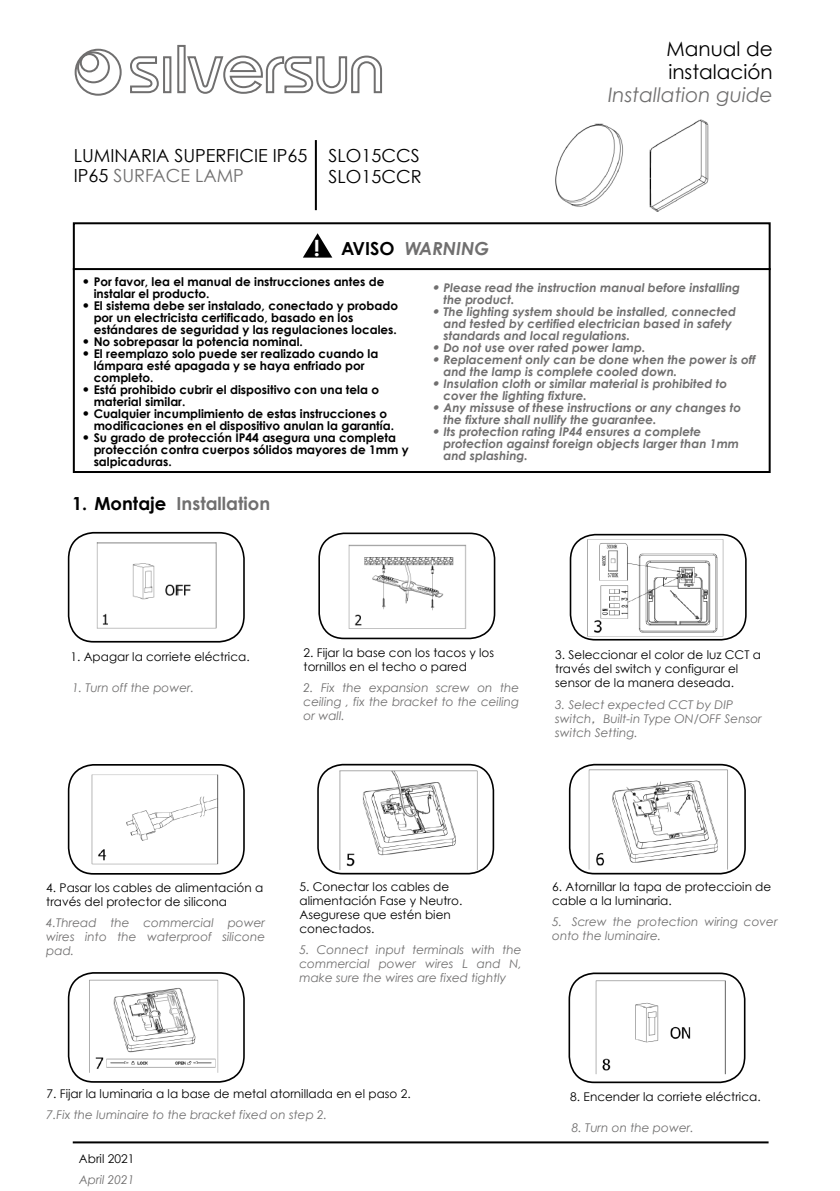
<style>
.page{position:relative;width:840px;height:1191px;background:#fff}
.page>*{position:absolute;margin:0;border:0;box-sizing:border-box;transform-origin:0 0}
.t1{font:700 22px "Century Gothic";color:#fff}
.t2{font:20px/23px "Century Gothic";color:#000}
.t3{font:italic 20px "Century Gothic";color:#706f6f}
.t4{font:18px/20.8px "Century Gothic";color:#000}
.t5{font:700 18px "Century Gothic";color:#706f6f}
.t6{font:italic 700 18px "Century Gothic";color:#706f6f}
.t7{font:700 12px/12px "Century Gothic";color:#000}
.t8{font:italic 700 12px/12px "Century Gothic";color:#706f6f}
.t9{font:12px/14px "Century Gothic";color:#000}
.t10{font:italic 12px/14px "Century Gothic";color:#706f6f;text-align:justify}
.s1{color:#706f6f}
.s2{font-style:normal;color:#000}
.s3{font-family:"Futura Std";font-weight:800}
.s4{color:#000}
.s5{font-family:"Koz Min Pr 6 N"}
</style>
<div class="page">
<hr style="left:315px;top:140px;width:2px;height:70px;background:#000">
<hr style="left:73px;top:1141px;width:695px;height:2px;background:#000">
<svg style="left:303px;top:233px;width:29px;height:25px"></svg>
<div style="left:73px;top:222px;width:697px;height:251px;border:2px solid #000"></div>
<hr style="left:73px;top:268px;width:697px;height:2px;background:#000">
<svg style="left:130px;top:56px;width:29px;height:38px"></svg>
<div style="left:163px;top:56px;width:8px;height:37px;border:2px solid #706f6f"></div>
<div style="left:177px;top:45px;width:8px;height:48px;border:2px solid #706f6f"></div>
<svg style="left:187px;top:55px;width:195px;height:39px"></svg>
<div style="left:75px;top:49px;width:47px;height:47px;border:2px solid #706f6f;border-radius:50%"></div>
<div style="left:80px;top:53px;width:19px;height:19px;border:2px solid #706f6f;border-radius:50%"></div>
<div style="left:77px;top:51px;width:33px;height:32px;border:2px solid #706f6f;border-radius:50%"></div>
<img style="left:555px;top:123px;width:68px;height:84px">
<img style="left:649px;top:119px;width:60px;height:93px">
<img style="left:96px;top:542px;width:121px;height:87px">
<div style="left:68px;top:532px;width:177px;height:110px;border:2px solid #000;border-radius:26px"></div>
<img style="left:348px;top:544px;width:119px;height:85px">
<div style="left:318px;top:532px;width:177px;height:107px;border:2px solid #000;border-radius:25px"></div>
<img style="left:587px;top:539px;width:137px;height:98px">
<div style="left:569px;top:534px;width:177px;height:106px;border:2px solid #000;border-radius:25px"></div>
<img style="left:91px;top:774px;width:127px;height:91px">
<div style="left:68px;top:764px;width:177px;height:110px;border:2px solid #000;border-radius:26px"></div>
<img style="left:339px;top:770px;width:139px;height:101px">
<div style="left:317px;top:764px;width:177px;height:110px;border:2px solid #000;border-radius:26px"></div>
<img style="left:588px;top:769px;width:140px;height:101px">
<div style="left:568px;top:764px;width:177px;height:110px;border:2px solid #000;border-radius:26px"></div>
<img style="left:89px;top:979px;width:130px;height:94px">
<div style="left:68px;top:972px;width:177px;height:110px;border:2px solid #000;border-radius:26px"></div>
<img style="left:595px;top:980px;width:131px;height:95px">
<div style="left:568px;top:972px;width:177px;height:111px;border:2px solid #000;border-radius:26px"></div>
<h3 class="t4" style="left:74px;top:144px;width:235px">LUMINARIA SUPERFICIE IP65<br>IP65 <span class="s1">SURFACE LAMP</span></h3>
<h3 class="t4" style="left:328px;top:144px;width:95px;line-height:21.6px">SLO15CCS<br>SLO15CCR</h3>
<h2 class="t2" style="left:666px;top:37px;width:108px">Manual de instalación</h2>
<h2 class="t3" style="left:607px;top:81px;width:166px">Installation guide</h2>
<h1 class="t1" style="left:313px;top:231px;width:8px">!</h1>
<h3 class="t6" style="left:341px;top:234px;width:150px"><span class="s2">AVISO</span> WARNING</h3>
<p class="t7" style="left:94px;top:275px;width:292px;text-indent:-11px"><span class="s3">•</span> Por favor, lea el manual de instrucciones antes de instalar el producto.</p>
<p class="t7" style="left:94px;top:299px;width:306px;text-indent:-11px"><span class="s3">•</span> El sistema debe ser instalado, conectado y probado por un electricista certificado, basado en los estándares de seguridad y las regulaciones locales.</p>
<p class="t7" style="left:82px;top:335px;width:222px"><span class="s3">•</span> No sobrepasar la potencia nominal.</p>
<p class="t7" style="left:94px;top:347px;width:286px;text-indent:-11px"><span class="s3">•</span> El reemplazo solo puede ser realizado cuando la lámpara esté apagada y se haya enfriado por completo.</p>
<p class="t7" style="left:94px;top:383px;width:287px;text-indent:-11px"><span class="s3">•</span> Está prohibido cubrir el dispositivo con una tela o material similar.</p>
<p class="t7" style="left:94px;top:407px;width:302px;text-indent:-11px"><span class="s3">•</span> Cualquier incumplimiento de estas instrucciones o modificaciones en el dispositivo anulan la garantía.</p>
<p class="t7" style="left:94px;top:431px;width:316px;text-indent:-11px"><span class="s3">•</span> Su grado de protección IP44 asegura una completa protección contra cuerpos sólidos mayores de 1mm y salpicaduras.</p>
<p class="t8" style="left:443px;top:281px;width:298px;text-indent:-11px"><span class="s3">•</span> Please read the instruction manual before installing the product.</p>
<p class="t8" style="left:443px;top:305px;width:294px;text-indent:-11px"><span class="s3">•</span> The lighting system should be installed, connected and tested by certified electrician based in safety standards and local regulations.</p>
<p class="t8" style="left:432px;top:341px;width:215px"><span class="s3">•</span> Do not use over rated power lamp.</p>
<p class="t8" style="left:443px;top:353px;width:313px;text-indent:-11px"><span class="s3">•</span> Replacement only can be done when the power is off and the lamp is complete cooled down.</p>
<p class="t8" style="left:443px;top:377px;width:285px;text-indent:-11px"><span class="s3">•</span> Insulation cloth or similar material is prohibited to cover the lighting fixture.</p>
<p class="t8" style="left:443px;top:401px;width:299px;text-indent:-11px"><span class="s3">•</span> Any missuse of these instructions or any changes to the fixture shall nullify the guarantee.</p>
<p class="t8" style="left:443px;top:425px;width:297px;text-indent:-11px"><span class="s3">•</span> Its protection rating IP44 ensures a complete protection against foreign objects larger than 1mm and splashing.</p>
<h3 class="t5" style="left:72px;top:489px;width:199px"><span class="s4">1. Montaje</span> Installation</h3>
<p class="t9" style="left:70px;top:649px;width:181px">1. Apagar la corriete eléctrica.</p>
<p class="t10" style="left:72px;top:680px;width:123px">1. Turn off the power.</p>
<p class="t9" style="left:303px;top:645px;width:192px">2. Fijar la base con los tacos y los tornillos en el techo o pared</p>
<p class="t10" style="left:303px;top:680px;width:217px">2. Fix the expansion screw on the ceiling , fix the bracket to the ceiling or wall.</p>
<p class="t9" style="left:555px;top:647px;width:207px">3. Seleccionar el color de luz CCT a través del switch y configurar el sensor de la manera deseada.</p>
<p class="t10" style="left:555px;top:697px;width:208px;text-align:left">3. Select expected CCT by DIP switch<span class="s5">，</span>Built-in Type ON/OFF Sensor switch Setting.</p>
<p class="t9" style="left:46px;top:880px;width:218px">4. Pasar los cables de alimentación a través del protector de silicona</p>
<p class="t10" style="left:46px;top:915px;width:220px">4.Thread the commercial power wires into the waterproof silicone pad.</p>
<p class="t9" style="left:299px;top:879px;width:164px">5. Conectar los cables de alimentación Fase y Neutro.<br>Asegurese que estén bien conectados.</p>
<p class="t10" style="left:299px;top:942px;width:223px">5. Connect input terminals with the commercial power wires L and N, make sure the wires are fixed tightly</p>
<p class="t9" style="left:552px;top:879px;width:220px">6. Atornillar la tapa de proteccioin de cable a la luminaria.</p>
<p class="t10" style="left:552px;top:914px;width:227px">5. Screw the protection wiring cover onto the luminaire.</p>
<p class="t9" style="left:47px;top:1086px;width:365px">7. Fijar la luminaria a la base de metal atornillada en el paso 2.</p>
<p class="t10" style="left:47px;top:1107px;width:282px">7.Fix the luminaire to the bracket fixed on step 2.</p>
<p class="t9" style="left:79px;top:1151px;width:57px">Abril 2021</p>
<p class="t10" style="left:79px;top:1172px;width:57px">April 2021</p>
<p class="t9" style="left:570px;top:1089px;width:192px">8. Encender la corriete eléctrica.</p>
<p class="t10" style="left:571px;top:1120px;width:123px">8. Turn on the power.</p>
</div>
